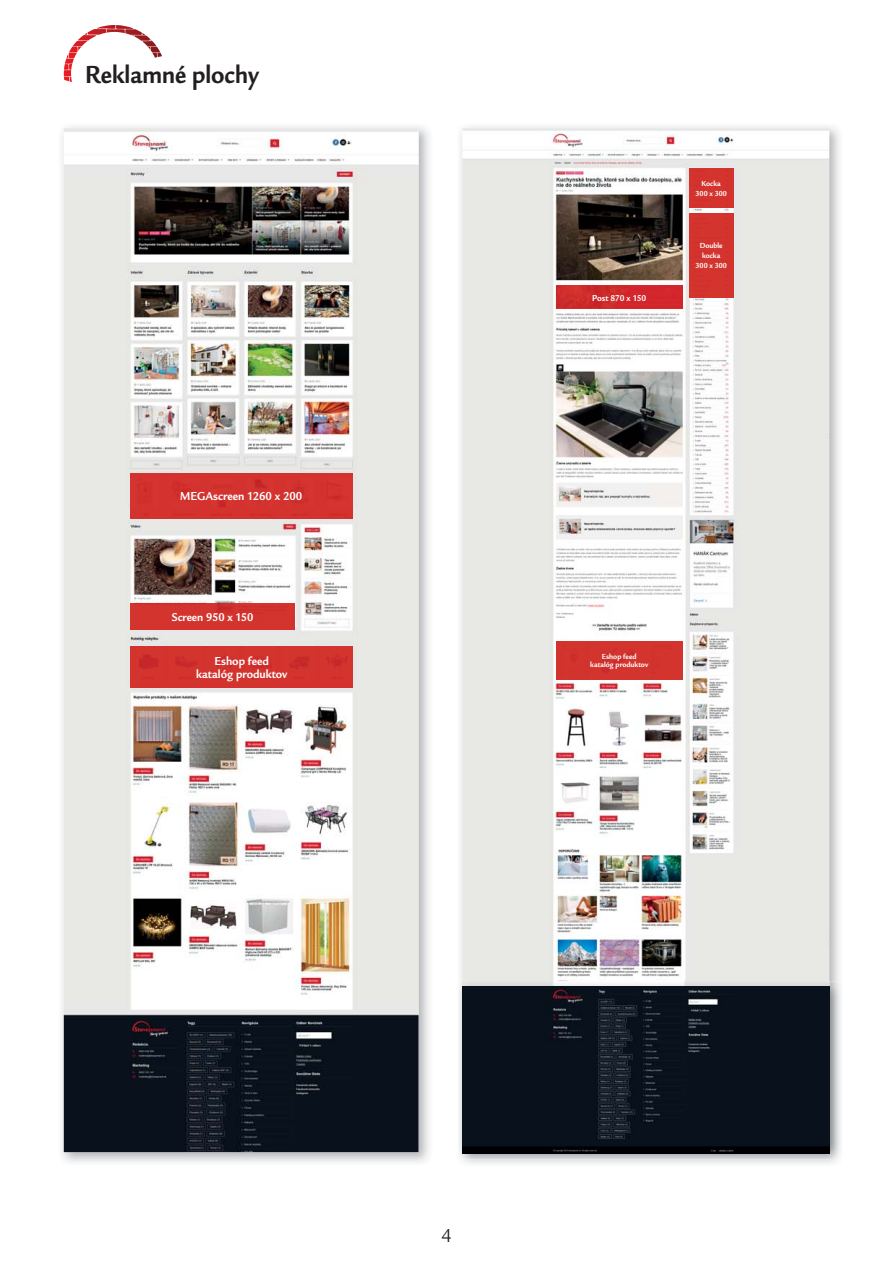
<style>
.page{position:relative;width:893px;height:1263px;background:#fff}
.page>*{position:absolute;margin:0;border:0;box-sizing:border-box;transform-origin:0 0}
.t1{font:700 25.5px "Legacy Sans Itc TEE";color:#231f20;scale:.9 1}
.t2{font:19.5px "Legacy Sans Itc TEE";color:#231f20;scale:.9 1}
.t3{font:700 12px/12.9px "Legacy Sans Itc TEE";color:#fff;text-align:center;scale:.92 1}
.t4{font:700 11.7px "Legacy Sans Itc TEE";color:#fff;scale:.92 1}
.t5{font:700 8.85px "Legacy Sans Itc TEE";color:#fff;scale:.92 1}
.t6{font:700 7.65px/10.2px "Legacy Sans Itc TEE";color:#fff;text-align:center;scale:.92 1}
</style>
<div class="page">
<svg style="left:64px;top:25px;width:98px;height:57px"></svg>
<img style="left:62px;top:126px;width:367px;height:1037px">
<img style="left:64px;top:128px;width:355px;height:1024px">
<div style="left:131px;top:603px;width:164px;height:26px;background:#d4342e"></div>
<div style="left:130px;top:473px;width:222px;height:45px;background:#d4322f"></div>
<img style="left:130px;top:647px;width:222px;height:40px">
<img style="left:460px;top:126px;width:380px;height:855px">
<img style="left:462px;top:128px;width:367px;height:853px">
<img style="left:458px;top:981px;width:385px;height:178px">
<img style="left:462px;top:986px;width:367px;height:167px">
<img style="left:556px;top:286px;width:126px;height:23px">
<div style="left:689px;top:168px;width:44px;height:40px;background:#d4332e"></div>
<div style="left:556px;top:641px;width:126px;height:38px;background:#d4342e"></div>
<div style="left:689px;top:213px;width:44px;height:84px;background:#d4342e"></div>
<h1 class="t1" style="left:85px;top:63px;width:195px">Reklamné plochy</h1>
<h3 class="t3" style="left:180px;top:491px;width:134px">MEGAscreen 1260 x 200</h3>
<h3 class="t4" style="left:172px;top:612px;width:90px">Screen 950 x 150</h3>
<h3 class="t3" style="left:196px;top:656px;width:101px">Eshop feed katalóg produktov</h3>
<p class="t5" style="left:592px;top:294px;width:60px">Post 870 x 150</p>
<p class="t6" style="left:695px;top:179px;width:36px">Kocka<br>300 x 300</p>
<p class="t6" style="left:695px;top:241px;width:36px">Double kocka<br>300 x 300</p>
<p class="t6" style="left:590px;top:653px;width:65px;line-height:8.2px">Eshop feed katalóg produktov</p>
<h2 class="t2" style="left:441px;top:1227px;width:13px">4</h2>
</div>
